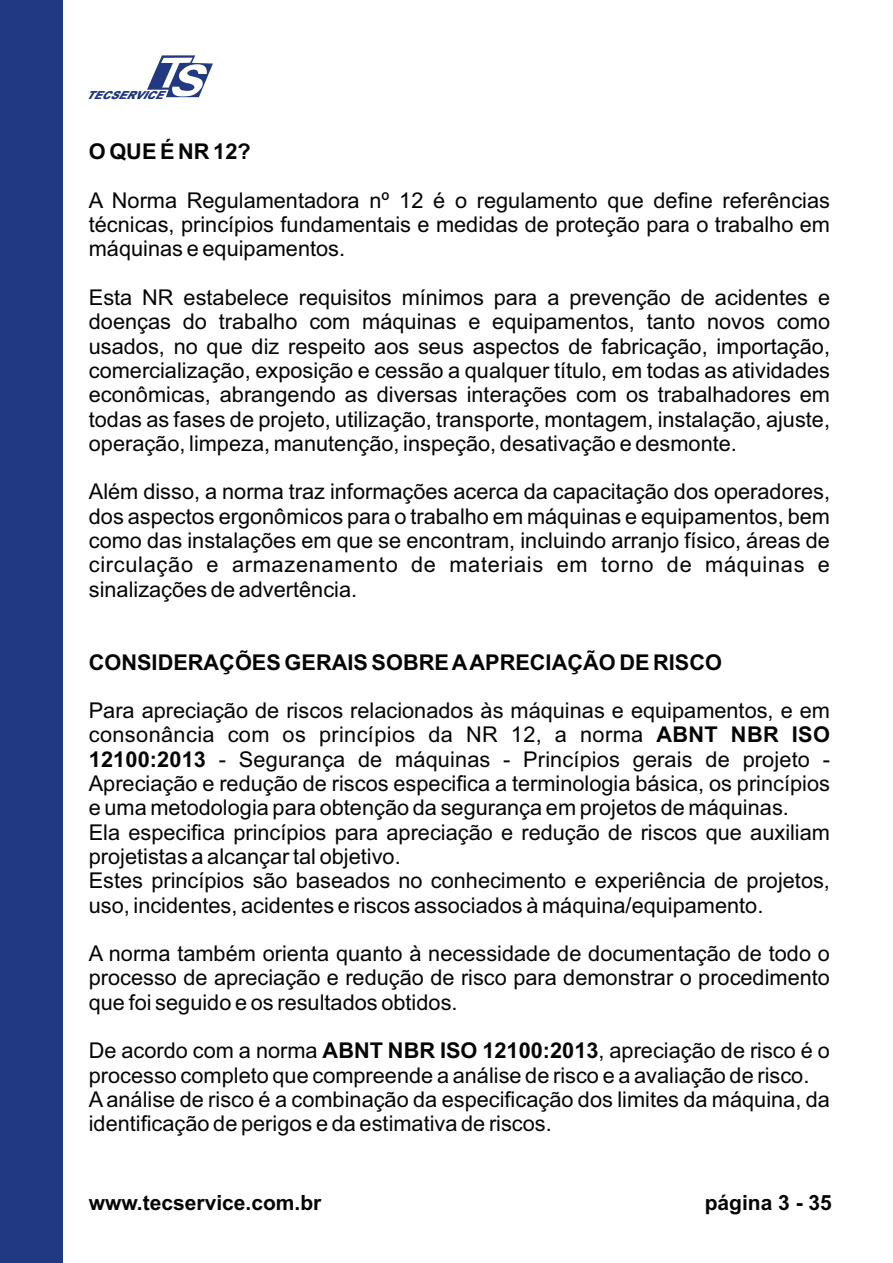
<style>
.page{position:relative;width:893px;height:1263px;background:#fff}
.page>*{position:absolute;margin:0;border:0;box-sizing:border-box;transform-origin:0 0}
.t1{font:21.75px/24.3px "Arial";color:#040504;text-align:justify}
.t2{font:700 21.75px "Arial";color:#040504}
.t3{font:700 21px "Arial";color:#040504}
.t4{font:italic 700 10.95px "Arial";color:#213981}
.s1{font-weight:700}
</style>
<div class="page">
<div style="left:0;top:0;width:63px;height:1263px;background:#213981"></div>
<svg style="left:147px;top:55px;width:66px;height:42px"></svg>
<p class="t4" style="left:86px;top:91px;width:83px">TECSERVICE</p>
<p class="t2" style="left:89px;top:143px;width:163px">O QUE É NR 12?</p>
<p class="t1" style="left:89px;top:190px;width:743px">A Norma Regulamentadora nº 12 é o regulamento que define referências técnicas, princípios fundamentais e medidas de proteção para o trabalho em máquinas e equipamentos.</p>
<p class="t1" style="left:89px;top:287px;width:743px">Esta NR estabelece requisitos mínimos para a prevenção de acidentes e doenças do trabalho com máquinas e equipamentos, tanto novos como usados, no que diz respeito aos seus aspectos de fabricação, importação, comercialização, exposição e cessão a qualquer título, em todas as atividades econômicas, abrangendo as diversas interações com os trabalhadores em todas as fases de projeto, utilização, transporte, montagem, instalação, ajuste, operação, limpeza, manutenção, inspeção, desativação e desmonte.</p>
<p class="t1" style="left:89px;top:482px;width:743px">Além disso, a norma traz informações acerca da capacitação dos operadores, dos aspectos ergonômicos para o trabalho em máquinas e equipamentos, bem como das instalações em que se encontram, incluindo arranjo físico, áreas de circulação e armazenamento de materiais em torno de máquinas e sinalizações de advertência.</p>
<p class="t2" style="left:89px;top:654px;width:635px">CONSIDERAÇÕES GERAIS SOBRE AAPRECIAÇÃO DE RISCO</p>
<p class="t1" style="left:89px;top:700px;width:743px;text-align:left">Para apreciação de riscos relacionados às máquinas e equipamentos, e em consonância com os princípios da NR 12, a norma <span class="s1">ABNT NBR ISO 12100:2013</span> - Segurança de máquinas - Princípios gerais de projeto - Apreciação e redução de riscos especifica a terminologia básica, os princípios e uma metodologia para obtenção da segurança em projetos de máquinas.<br>Ela especifica princípios para apreciação e redução de riscos que auxiliam projetistas a alcançar tal objetivo.<br>Estes princípios são baseados no conhecimento e experiência de projetos, uso, incidentes, acidentes e riscos associados à máquina/equipamento.</p>
<p class="t1" style="left:89px;top:943px;width:743px">A norma também orienta quanto à necessidade de documentação de todo o processo de apreciação e redução de risco para demonstrar o procedimento que foi seguido e os resultados obtidos.</p>
<p class="t1" style="left:89px;top:1040px;width:743px;text-align:left">De acordo com a norma <span class="s1">ABNT NBR ISO 12100:2013</span>, apreciação de risco é o processo completo que compreende a análise de risco e a avaliação de risco.<br>Aanálise de risco é a combinação da especificação dos limites da máquina, da identificação de perigos e da estimativa de riscos.</p>
<p class="t3" style="left:89px;top:1194px;width:234px">www.tecservice.com.br</p>
<p class="t3" style="left:705px;top:1194px;width:129px">página 3 - 35</p>
</div>
